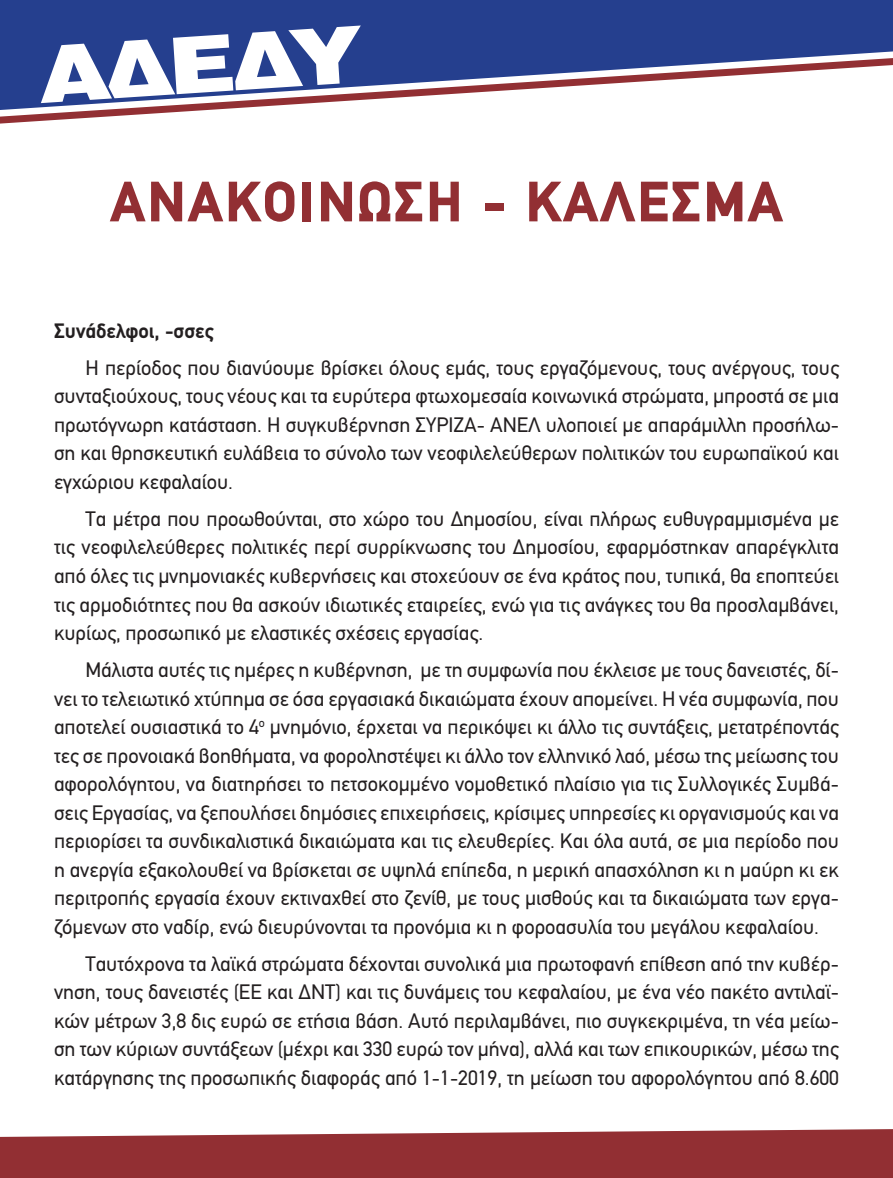
<style>
.page{position:relative;width:893px;height:1178px;background:#fff}
.page>*{position:absolute;margin:0;border:0;box-sizing:border-box;transform-origin:0 0}
.t1{font:900 57px "PF Din Text";letter-spacing:.04em;color:#922f33}
.yiv7805751047msonorm{font:21px/28.5px "PF Din Text";color:#231f20;text-align:justify}
.yiv7805751047msonorm-2{font:700 21px "PF Din Text";color:#231f20}
</style>
<div class="page">
<svg style="left:0;top:1129px;width:893px;height:49px;background:#9a4043"></svg>
<div style="left:0;top:0;width:893px;height:58px;background:#253f8e"></div>
<svg style="left:37px;top:26px;width:327px;height:32px"></svg>
<svg style="left:0;top:58px;width:893px;height:66px"></svg>
<p class="t1" style="left:110px;top:168px;width:674px">ΑΝΑΚΟΙΝΩΣΗ - ΚΑΛΕΣΜΑ</p>
<p class="yiv7805751047msonorm-2" style="left:54px;top:318px;width:161px">Συνάδελφοι, -σσες</p>
<p class="yiv7805751047msonorm" style="left:54px;top:354px;width:786px;text-indent:32px">Η περίοδος που διανύουμε βρίσκει όλους εμάς, τους εργαζόμενους, τους ανέργους, τους συνταξιούχους, τους νέους και τα ευρύτερα φτωχομεσαία κοινωνικά στρώματα, μπροστά σε μια πρωτόγνωρη κατάσταση. Η συγκυβέρνηση ΣΥΡΙΖΑ- ΑΝΕΛ υλοποιεί με απαράμιλλη προσήλω&shy;ση και θρησκευτική ευλάβεια το σύνολο των νεοφιλελεύθερων πολιτικών του ευρωπαϊκού και εγχώριου κεφαλαίου.</p>
<p class="yiv7805751047msonorm" style="left:54px;top:505px;width:786px;text-indent:32px">Τα μέτρα που προωθούνται, στο χώρο του Δημοσίου, είναι πλήρως ευθυγραμμισμένα με τις νεοφιλελεύθερες πολιτικές περί συρρίκνωσης του Δημοσίου, εφαρμόστηκαν απαρέγκλιτα από όλες τις μνημονιακές κυβερνήσεις και στοχεύουν σε ένα κράτος που, τυπικά, θα εποπτεύει τις αρμοδιότητες που θα ασκούν ιδιωτικές εταιρείες, ενώ για τις ανάγκες του θα προσλαμβάνει, κυρίως, προσωπικό με ελαστικές σχέσεις εργασίας.</p>
<p class="yiv7805751047msonorm" style="left:54px;top:656px;width:787px;text-indent:32px">Μάλιστα αυτές τις ημέρες η κυβέρνηση, με τη συμφωνία που έκλεισε με τους δανειστές, δί&shy;νει το τελειωτικό χτύπημα σε όσα εργασιακά δικαιώματα έχουν απομείνει. Η νέα συμφωνία, που αποτελεί ουσιαστικά το 4<sup>ο</sup> μνημόνιο, έρχεται να περικόψει κι άλλο τις συντάξεις, μετατρέποντάς τες σε προνοιακά βοηθήματα, να φοροληστέψει κι άλλο τον ελληνικό λαό, μέσω της μείωσης του αφορολόγητου, να διατηρήσει το πετσοκομμένο νομοθετικό πλαίσιο για τις Συλλογικές Συμβά&shy;σεις Εργασίας, να ξεπουλήσει δημόσιες επιχειρήσεις, κρίσιμες υπηρεσίες κι οργανισμούς και να περιορίσει τα συνδικαλιστικά δικαιώματα και τις ελευθερίες. Και όλα αυτά, σε μια περίοδο που η ανεργία εξακολουθεί να βρίσκεται σε υψηλά επίπεδα, η μερική απασχόληση κι η μαύρη κι εκ περιτροπής εργασία έχουν εκτιναχθεί στο ζενίθ, με τους μισθούς και τα δικαιώματα των εργα&shy;ζόμενων στο ναδίρ, ενώ διευρύνονται τα προνόμια κι η φοροασυλία του μεγάλου κεφαλαίου.</p>
<p class="yiv7805751047msonorm" style="left:54px;top:949px;width:786px;text-indent:32px">Ταυτόχρονα τα λαϊκά στρώματα δέχονται συνολικά μια πρωτοφανή επίθεση από την κυβέρ&shy;νηση, τους δανειστές (ΕΕ και ΔΝΤ) και τις δυνάμεις του κεφαλαίου, με ένα νέο πακέτο αντιλαϊ&shy;κών μέτρων 3,8 δις ευρώ σε ετήσια βάση. Αυτό περιλαμβάνει, πιο συγκεκριμένα, τη νέα μείω&shy;ση των κύριων συντάξεων (μέχρι και 330 ευρώ τον μήνα), αλλά και των επικουρικών, μέσω της κατάργησης της προσωπικής διαφοράς από 1-1-2019, τη μείωση του αφορολόγητου από 8.600</p>
</div>
